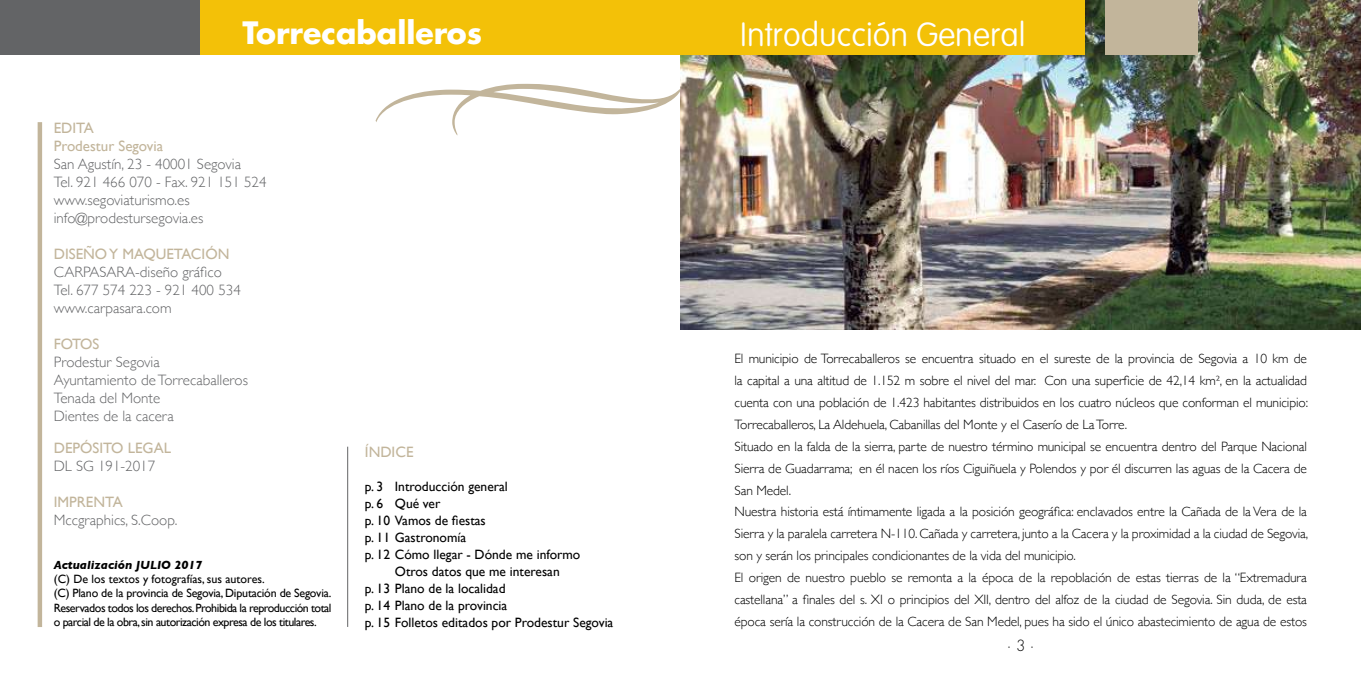
<style>
.page{position:relative;width:1361px;height:681px;background:#fff}
.page>*{position:absolute;margin:0;border:0;box-sizing:border-box;transform-origin:0 0}
.t1{font:100 33px "VAG Rounded";color:#fff}
.t2{font:700 30px "Futura";color:#fff}
.t3{font:300 15px/18px "Gill Sans";color:#636466}
.t4{font:15px/18px "Gill Sans";color:#c2b59b}
.t5{font:300 15px "Futura";color:#000}
.t6{font:300 13.5px/21.9px "Gill Sans";letter-spacing:-.01em;color:#000}
.t7{font:13.5px/17px "Gill Sans";color:#000}
.t8{font:12px/14.4px "Gill Sans";letter-spacing:-.04em;color:#000}
.t9{font:italic 700 12px "Gill Sans";color:#000}
</style>
<div class="page">
<svg style="left:375px;top:83px;width:305px;height:52px"></svg>
<div style="left:0;top:0;width:680px;height:54px;background:#636466"></div>
<div style="left:200px;top:0;width:480px;height:54px;background:#f3c108"></div>
<hr style="left:347px;top:446px;width:1px;height:180px;background:#636466">
<img style="left:680px;top:0;width:681px;height:330px">
<div style="left:680px;top:0;width:405px;height:54px;background:#f3c108"></div>
<div style="left:1105px;top:0;width:92px;height:54px;background:#c2b59b"></div>
<hr style="left:38px;top:122px;width:4px;height:504px;background:#c2b59b">
<h2 class="t2" style="left:242px;top:13px;width:241px">Torrecaballeros</h2>
<p class="t4" style="left:54px;top:118px;width:111px">EDITA<br>Prodestur Segovia</p>
<p class="t3" style="left:54px;top:154px;width:214px">San Agustín, 23 - 40001 Segovia<br>Tel. 921 466 070 - Fax. 921 151 524 www.segoviaturismo.es info@prodestursegovia.es</p>
<p class="t4" style="left:54px;top:244px;width:177px">DISEÑO Y MAQUETACIÓN</p>
<p class="t3" style="left:54px;top:262px;width:188px">CARPASARA-diseño gráfico<br>Tel. 677 574 223 - 921 400 534 www.carpasara.com</p>
<p class="t4" style="left:54px;top:334px;width:47px">FOTOS</p>
<p class="t3" style="left:54px;top:352px;width:196px">Prodestur Segovia<br>Ayuntamiento de Torrecaballeros<br>Tenada del Monte<br>Dientes de la cacera</p>
<p class="t4" style="left:54px;top:439px;width:119px">DEPÓSITO LEGAL</p>
<p class="t3" style="left:54px;top:456px;width:103px">DL SG 191-2017</p>
<p class="t4" style="left:54px;top:493px;width:70px">IMPRENTA</p>
<p class="t3" style="left:54px;top:510px;width:125px">Mccgraphics, S.Coop.</p>
<p class="t9" style="left:54px;top:557px;width:150px">Actualización JULIO 2017</p>
<p class="t8" style="left:54px;top:571px;width:279px">(C) De los textos y fotografías, sus autores.<br>(C) Plano de la provincia de Segovia, Diputación de Segovia.<br>Reservados todos los derechos. Prohibida la reproducción total o parcial de la obra, sin autorización expresa de los titulares.</p>
<p class="t4" style="left:365px;top:442px;width:50px">ÍNDICE</p>
<p class="t7" style="left:365px;top:477px;width:217px">p. 3<br>p. 6<br>p. 10 Vamos de fiestas<br>p. 11 Gastronomía<br>p. 12 Cómo llegar - Dónde me informo</p>
<p class="t7" style="left:365px;top:579px;width:250px">p. 13 Plano de la localidad<br>p. 14 Plano de la provincia<br>p. 15 Folletos editados por Prodestur Segovia</p>
<p class="t7" style="left:395px;top:477px;width:114px">Introducción general<br>Qué ver</p>
<p class="t7" style="left:395px;top:562px;width:166px">Otros datos que me interesan</p>
<h1 class="t1" style="left:740px;top:16px;width:287px">Introducción General</h1>
<p class="t6" style="left:734px;top:347px;width:575px">El municipio de Torrecaballeros se encuentra situado en el sureste de la provincia de Segovia a 10 km de la capital a una altitud de 1.152 m sobre el nivel del mar. Con una superficie de 42,14 km², en la actualidad cuenta con una población de 1.423 habitantes distribuidos en los cuatro núcleos que conforman el municipio:<br>Torrecaballeros, La Aldehuela, Cabanillas del Monte y el Caserío de La Torre.<br>Situado en la falda de la sierra, parte de nuestro término municipal se encuentra dentro del Parque Nacional Sierra de Guadarrama; en él nacen los ríos Ciguiñuela y Polendos y por él discurren las aguas de la Cacera de San Medel.<br>Nuestra historia está íntimamente ligada a la posición geográfica: enclavados entre la Cañada de la Vera de la Sierra y la paralela carretera N-110. Cañada y carretera, junto a la Cacera y la proximidad a la ciudad de Segovia, son y serán los principales condicionantes de la vida del municipio.<br>El origen de nuestro pueblo se remonta a la época de la repoblación de estas tierras de la “Extremadura castellana” a finales del s. XI o principios del XII, dentro del alfoz de la ciudad de Segovia. Sin duda, de esta época sería la construcción de la Cacera de San Medel, pues ha sido el único abastecimiento de agua de estos</p>
<p class="t5" style="left:1006px;top:636px;width:29px">· 3 ·</p>
</div>
